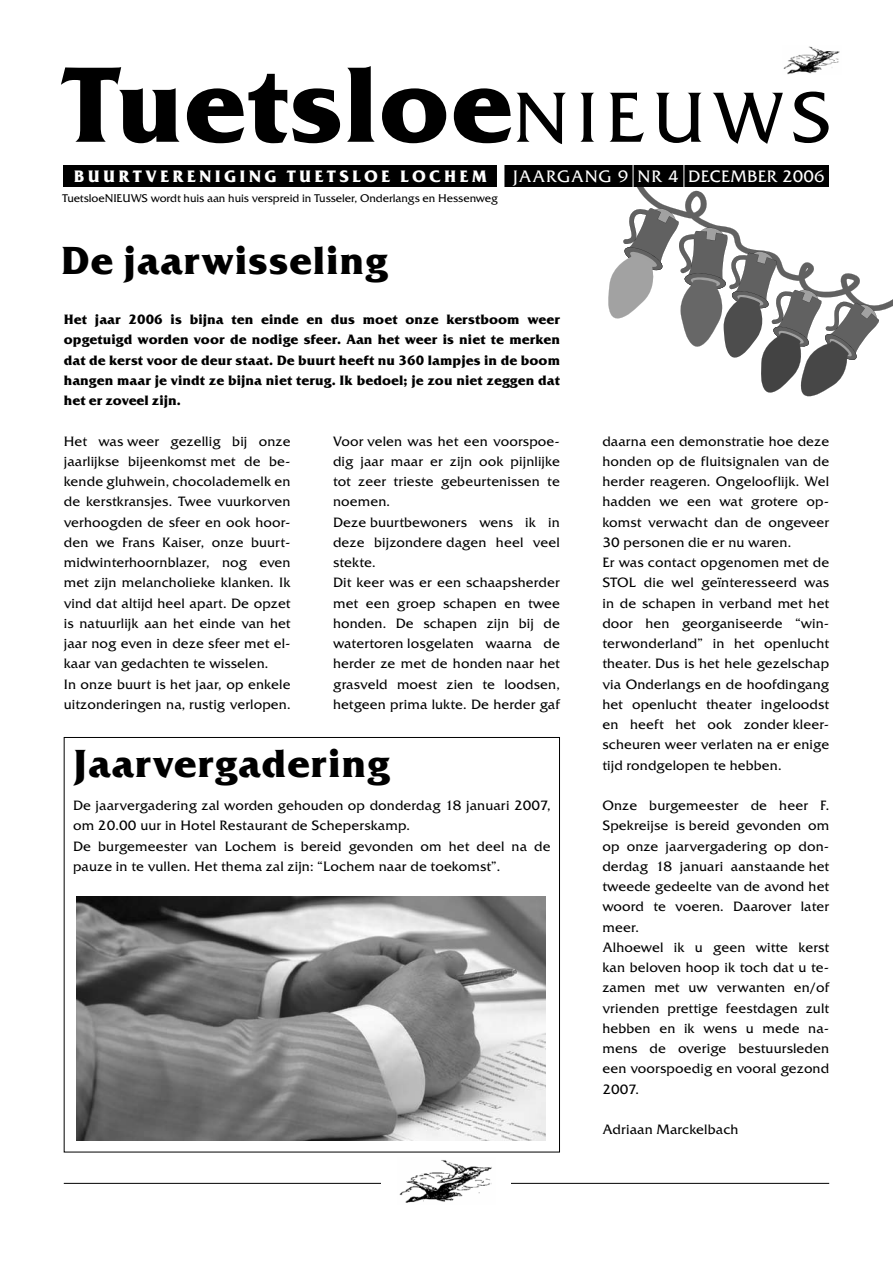
<style>
.page{position:relative;width:893px;height:1263px;background:#fff}
.page>*{position:absolute;margin:0;border:0;box-sizing:border-box;transform-origin:0 0}
.t1{font:700 106.5px "Friz Qua";color:#000}
.t2{font:700 39px "Friz Qua";letter-spacing:.025em;color:#000}
.t3{font:700 16.5px "Friz Qua";letter-spacing:.2em;color:#fff}
.t4{font:16.5px "Friz Qua";letter-spacing:.01em;color:#fff}
.t5{font:13.5px/20.2px "Friz Qua";letter-spacing:.01em;color:#000}
.t6{font:700 13.5px/20.2px "Friz Qua";letter-spacing:.01em;color:#000;text-align:justify}
.t7{font:11.1px "Friz Qua";letter-spacing:-.005em;color:#000}
.s1{font-weight:400;font-size:70.5px}
</style>
<div class="page">
<hr style="left:64px;top:1183px;width:765px;height:1px;background:#000">
<div style="left:381px;top:1141px;width:130px;height:77px;background:#fff"></div>
<img style="left:399px;top:1160px;width:93px;height:43px">
<div style="left:64px;top:165px;width:765px;height:21px;background:#000"></div>
<div style="left:497px;top:162px;width:7px;height:26px;background:#fff"></div>
<svg style="left:607px;top:165px;width:286px;height:231px"></svg>
<img style="left:783px;top:46px;width:57px;height:28px">
<img style="left:76px;top:897px;width:470px;height:243px">
<h1 class="t1" style="left:62px;top:40px;width:711px">Tuetsloe<span class="s1">Nie uws</span></h1>
<p class="t3" style="left:74px;top:166px;width:414px">Buurt vereniging Tuet sloe Lochem</p>
<p class="t7" style="left:62px;top:191px;width:437px">TuetsloeNieuws wordt huis aan huis verspreid in Tusseler, Onderlangs en Hessenweg</p>
<p class="t4" style="left:513px;top:166px;width:313px">Jaargan g 9 n r 4 december 2006</p>
<h2 class="t2" style="left:61px;top:237px;width:329px">De jaarwisseling</h2>
<p class="t6" style="left:64px;top:309px;width:498px">Het jaar 2006 is bijna ten einde en dus moet onze kerstboom weer opgetuigd worden voor de nodige sfeer. Aan het weer is niet te merken dat de kerst voor de deur staat. De buurt heeft nu 360 lampjes in de boom hangen maar je vindt ze bijna niet terug. Ik bedoel; je zou niet zeggen dat het er zoveel zijn.</p>
<p class="t5" style="left:64px;top:431px;width:228px">Het was weer gezellig bij onze jaarlijkse bijeenkomst met de be&shy;kende gluhwein, chocolademelk en de kerstkransjes. Twee vuurkorven verhoogden de sfeer en ook hoor&shy;den we Frans Kaiser, onze buurt&shy;midwinterhoornblazer, nog even met zijn melancholieke klanken. Ik vind dat altijd heel apart. De opzet is natuurlijk aan het einde van het jaar nog even in deze sfeer met el&shy;kaar van gedachten te wisselen.<br>In onze buurt is het jaar, op enkele uitzonderingen na, rustig verlopen.</p>
<p class="t5" style="left:333px;top:431px;width:228px">Voor velen was het een voorspoe&shy;dig jaar maar er zijn ook pijnlijke tot zeer trieste gebeurtenissen te noemen.<br>Deze buurtbewoners wens ik in deze bijzondere dagen heel veel stekte.<br>Dit keer was er een schaapsherder met een groep schapen en twee honden. De schapen zijn bij de watertoren losgelaten waarna de herder ze met de honden naar het grasveld moest zien te loodsen, hetgeen prima lukte. De herder gaf</p>
<p class="t5" style="left:602px;top:431px;width:228px">daarna een demonstratie hoe deze honden op de fluitsignalen van de herder reageren. Ongelooflijk. Wel hadden we een wat grotere op&shy;komst verwacht dan de ongeveer<br>30 personen die er nu waren.<br>Er was contact opgenomen met de<br>STOL die wel geïnteresseerd was in de schapen in verband met het door hen georganiseerde “win&shy;terwonderland” in het openlucht theater. Dus is het hele gezelschap via Onderlangs en de hoofdingang het openlucht theater ingeloodst en heeft het ook zonder kleer&shy;scheuren weer verlaten na er enige tijd rondgelopen te hebben.</p>
<p class="t5" style="left:602px;top:795px;width:228px">Onze burgemeester de heer F.<br>Spekreijse is bereid gevonden om op onze jaarvergadering op don&shy;derdag 18 januari aanstaande het tweede gedeelte van de avond het woord te voeren. Daarover later meer.<br>Alhoewel ik u geen witte kerst kan beloven hoop ik toch dat u te&shy;zamen met uw verwanten en/of vrienden prettige feestdagen zult hebben en ik wens u mede na&shy;mens de overige bestuursleden een voorspoedig en vooral gezond<br>2007.</p>
<p class="t5" style="left:602px;top:1119px;width:138px">Adriaan Marckelbach</p>
<h2 class="t2" style="left:73px;top:740px;width:318px">Jaarvergadering</h2>
<p class="t5" style="left:73px;top:795px;width:479px">De jaarvergadering zal worden gehouden op donderdag 18 januari 2007, om 20.00 uur in Hotel Restaurant de Scheperskamp.<br>De burgemeester van Lochem is bereid gevonden om het deel na de pauze in te vullen. Het thema zal zijn: “Lochem naar de toekomst”.</p>
</div>
